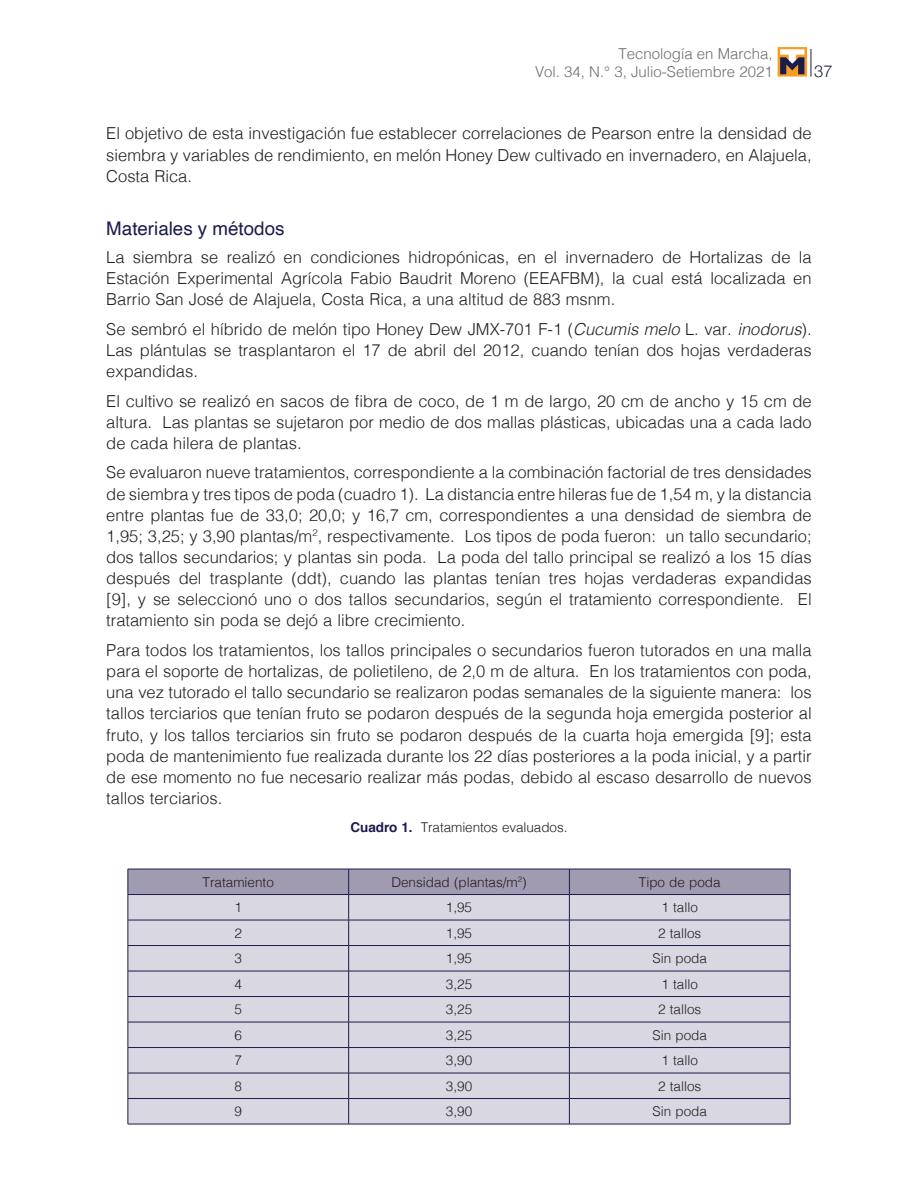
<style>
.page{position:relative;width:918px;height:1188px;background:#fff}
.page>*{position:absolute;margin:0;border:0;box-sizing:border-box;transform-origin:0 0}
.t1{font:18.75px "Helvetica";color:#1a1c4c}
.t2{font:300 16.5px/21.1px "Helvetica";color:#231f20;text-align:justify}
.t3{font:300 16.5px "Helvetica Neue";color:#1a1c4c}
.t4{font:300 15px/18px "Helvetica";color:#6c6d70;text-align:right}
.t5{font:300 13.5px "Helvetica";color:#231f20}
.s1{font-style:italic}
.s2{font-weight:700;color:#1a1c4c}
</style>
<div class="page">
<svg style="left:811px;top:49px;width:1px;height:28px"></svg>
<svg style="left:778px;top:47px;width:29px;height:30px"></svg>
<svg style="left:780px;top:49px;width:24px;height:25px"></svg>
<svg style="left:128px;top:869px;width:663px;height:255px;background:#cac8d5"></svg>
<hr style="left:128px;top:1124px;width:221px;height:1px;background:#1a1c4c">
<hr style="left:349px;top:1124px;width:220px;height:1px;background:#1a1c4c">
<hr style="left:569px;top:1124px;width:221px;height:1px;background:#1a1c4c">
<p class="t4" style="left:535px;top:43px;width:239px">Tecnología en Marcha,<br>Vol. 34, N.° 3, Julio-Setiembre 2021</p>
<p class="t3" style="left:814px;top:57px;width:20px">37</p>
<p class="t2" style="left:106px;top:122px;width:707px">El objetivo de esta investigación fue establecer correlaciones de Pearson entre la densidad de siembra y variables de rendimiento, en melón Honey Dew cultivado en invernadero, en Alajuela, Costa Rica.</p>
<p class="t1" style="left:106px;top:214px;width:180px">Materiales y métodos</p>
<p class="t2" style="left:106px;top:245px;width:707px">La siembra se realizó en condiciones hidropónicas, en el invernadero de Hortalizas de la Estación Experimental Agrícola Fabio Baudrit Moreno (EEAFBM), la cual está localizada en Barrio San José de Alajuela, Costa Rica, a una altitud de 883 msnm.</p>
<p class="t2" style="left:106px;top:317px;width:707px">Se sembró el híbrido de melón tipo Honey Dew JMX-701 F-1 (<span class="s1">Cucumis melo</span> L. var. <span class="s1">inodorus</span>).<br>Las plántulas se trasplantaron el 17 de abril del 2012, cuando tenían dos hojas verdaderas expandidas.</p>
<p class="t2" style="left:106px;top:389px;width:707px">El cultivo se realizó en sacos de fibra de coco, de 1 m de largo, 20 cm de ancho y 15 cm de altura. Las plantas se sujetaron por medio de dos mallas plásticas, ubicadas una a cada lado de cada hilera de plantas.</p>
<p class="t2" style="left:106px;top:461px;width:707px">Se evaluaron nueve tratamientos, correspondiente a la combinación factorial de tres densidades de siembra y tres tipos de poda (cuadro 1). La distancia entre hileras fue de 1,54 m, y la distancia entre plantas fue de 33,0; 20,0; y 16,7 cm, correspondientes a una densidad de siembra de 1,95; 3,25; y 3,90 plantas/m<sup>2</sup>, respectivamente. Los tipos de poda fueron: un tallo secundario; dos tallos secundarios; y plantas sin poda. La poda del tallo principal se realizó a los 15 días después del trasplante (ddt), cuando las plantas tenían tres hojas verdaderas expandidas [9], y se seleccionó uno o dos tallos secundarios, según el tratamiento correspondiente. El tratamiento sin poda se dejó a libre crecimiento.</p>
<p class="t2" style="left:106px;top:638px;width:707px">Para todos los tratamientos, los tallos principales o secundarios fueron tutorados en una malla para el soporte de hortalizas, de polietileno, de 2,0 m de altura. En los tratamientos con poda, una vez tutorado el tallo secundario se realizaron podas semanales de la siguiente manera: los tallos terciarios que tenían fruto se podaron después de la segunda hoja emergida posterior al fruto, y los tallos terciarios sin fruto se podaron después de la cuarta hoja emergida [9]; esta poda de mantenimiento fue realizada durante los 22 días posteriores a la poda inicial, y a partir de ese momento no fue necesario realizar más podas, debido al escaso desarrollo de nuevos tallos terciarios.</p>
<p class="t5" style="left:351px;top:815px;width:218px"><span class="s2">Cuadro 1.</span> Tratamientos evaluados.</p>
<p class="t5" style="left:203px;top:870px;width:73px">Tratamiento</p>
<p class="t5" style="left:391px;top:870px;width:137px">Densidad (plantas/m<sup>2</sup>)</p>
<p class="t5" style="left:639px;top:870px;width:83px">Tipo de poda</p>
<p class="t5" style="left:235px;top:896px;width:9px">1</p>
<p class="t5" style="left:446px;top:896px;width:28px">1,95</p>
<p class="t5" style="left:662px;top:896px;width:38px">1 tallo</p>
<p class="t5" style="left:235px;top:921px;width:9px">2</p>
<p class="t5" style="left:446px;top:921px;width:28px">1,95</p>
<p class="t5" style="left:658px;top:921px;width:45px">2 tallos</p>
<p class="t5" style="left:235px;top:947px;width:9px">3</p>
<p class="t5" style="left:446px;top:947px;width:28px">1,95</p>
<p class="t5" style="left:653px;top:947px;width:56px">Sin poda</p>
<p class="t5" style="left:235px;top:972px;width:9px">4</p>
<p class="t5" style="left:446px;top:972px;width:28px">3,25</p>
<p class="t5" style="left:662px;top:972px;width:38px">1 tallo</p>
<p class="t5" style="left:235px;top:998px;width:9px">5</p>
<p class="t5" style="left:446px;top:998px;width:28px">3,25</p>
<p class="t5" style="left:658px;top:998px;width:45px">2 tallos</p>
<p class="t5" style="left:235px;top:1023px;width:9px">6</p>
<p class="t5" style="left:446px;top:1023px;width:28px">3,25</p>
<p class="t5" style="left:653px;top:1023px;width:56px">Sin poda</p>
<p class="t5" style="left:235px;top:1049px;width:9px">7</p>
<p class="t5" style="left:446px;top:1049px;width:28px">3,90</p>
<p class="t5" style="left:662px;top:1049px;width:38px">1 tallo</p>
<p class="t5" style="left:235px;top:1074px;width:9px">8</p>
<p class="t5" style="left:446px;top:1074px;width:28px">3,90</p>
<p class="t5" style="left:658px;top:1074px;width:45px">2 tallos</p>
<p class="t5" style="left:235px;top:1100px;width:9px">9</p>
<p class="t5" style="left:446px;top:1100px;width:28px">3,90</p>
<p class="t5" style="left:653px;top:1100px;width:56px">Sin poda</p>
</div>
